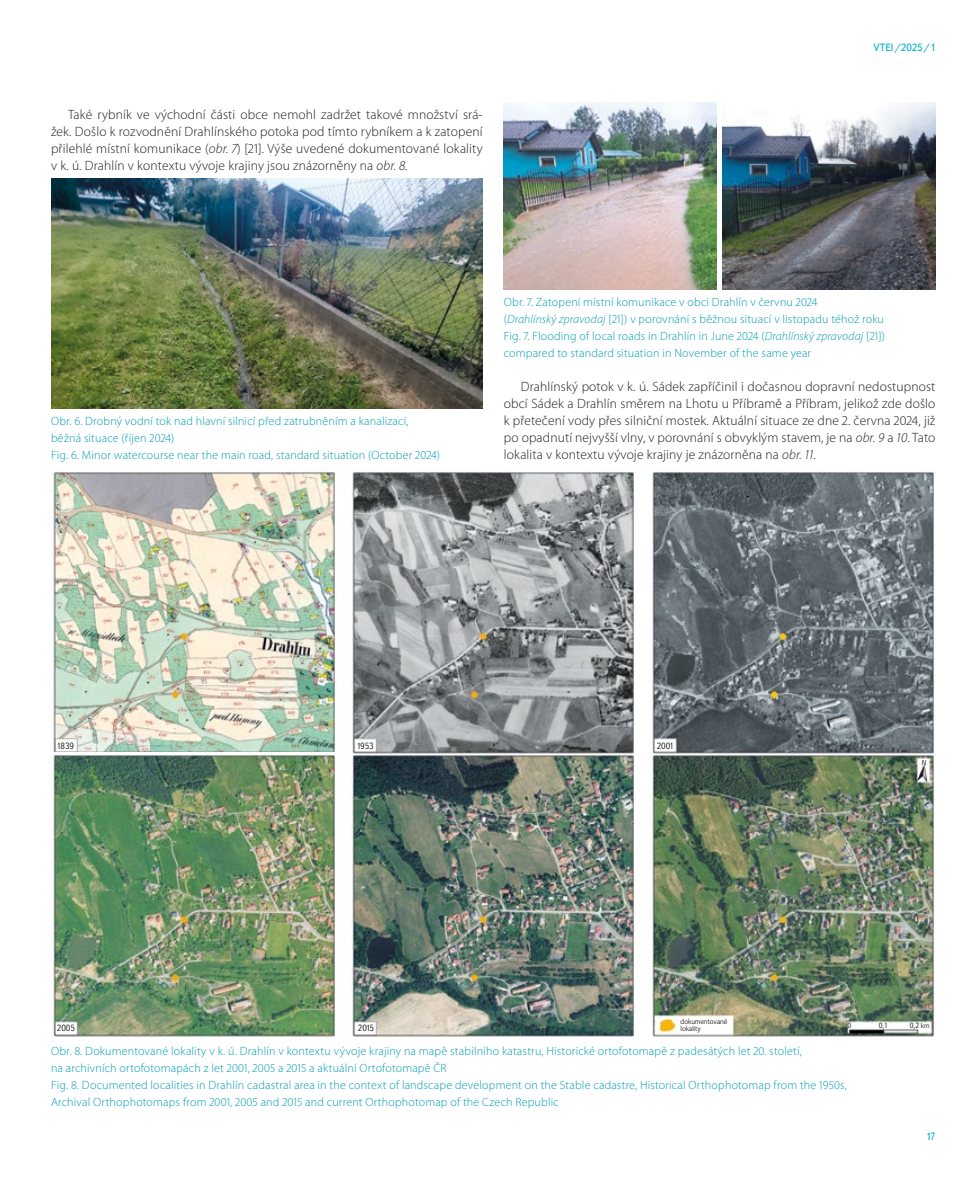
<style>
.page{position:relative;width:978px;height:1191px;background:#fff}
.page>*{position:absolute;margin:0;border:0;box-sizing:border-box;transform-origin:0 0}
.t1{font:300 13.5px/17px "Myriad Pro";letter-spacing:.01em;color:#1d1d1b;text-align:justify}
.t2{font:300 12px/17px "Myriad Pro";letter-spacing:.015em;color:#009cb4}
.t3{font:10.5px "Textbook New";color:#00afcb}
.t4{font:300 9px "Textbook New";letter-spacing:-.01em;color:#1d1d1b}
.t5{font:300 7.5px/7.5px "Textbook New";letter-spacing:-.01em;color:#1d1d1b}
.s1{font-style:italic}
</style>
<div class="page">
<img style="left:51px;top:179px;width:432px;height:229px">
<img style="left:504px;top:102px;width:212px;height:187px">
<img style="left:723px;top:102px;width:212px;height:187px">
<img style="left:51px;top:470px;width:285px;height:282px">
<img style="left:51px;top:752px;width:285px;height:285px">
<img style="left:351px;top:755px;width:285px;height:282px">
<img style="left:650px;top:755px;width:285px;height:282px">
<img style="left:352px;top:472px;width:282px;height:282px">
<img style="left:652px;top:472px;width:282px;height:283px">
<svg style="left:922px;top:759px;width:4px;height:6px"></svg>
<p class="t1" style="left:51px;top:106px;width:433px;text-indent:17px">Také rybník ve východní části obce nemohl zadržet takové množství srá&shy;žek. Došlo k rozvodnění Drahlínského potoka pod tímto rybníkem a k zatopení přilehlé místní komunikace (<span class="s1">obr. 7</span>) [21]. Výše uvedené dokumentované lokality v k. ú. Drahlín v kontextu vývoje krajiny jsou znázorněny na <span class="s1">obr. 8.</span></p>
<p class="t3" style="left:874px;top:41px;width:63px">VTEI/2025/1</p>
<p class="t2" style="left:51px;top:413px;width:390px">Obr. 6. Drobný vodní tok nad hlavní silnicí před zatrubněním a kanalizací, běžná situace (říjen 2024)<br>Fig. 6. Minor watercourse near the main road, standard situation (October 2024)</p>
<p class="t2" style="left:504px;top:294px;width:383px">Obr. 7. Zatopení místní komunikace v obci Drahlín v červnu 2024<br>(<span class="s1">Drahlínský zpravodaj</span> [21]) v porovnání s běžnou situací v listopadu téhož roku Fig. 7. Flooding of local roads in Drahlín in June 2024 (<span class="s1">Drahlínský zpravodaj</span> [21]) compared to standard situation in November of the same year</p>
<p class="t1" style="left:504px;top:378px;width:433px;text-indent:17px">Drahlínský potok v k. ú. Sádek zapříčinil i dočasnou dopravní nedostupnost obcí Sádek a Drahlín směrem na Lhotu u Příbramě a Příbram, jelikož zde došlo k přetečení vody přes silniční mostek. Aktuální situace ze dne 2. června 2024, již po opadnutí nejvyšší vlny, v porovnání s obvyklým stavem, je na <span class="s1">obr. 9</span> a <span class="s1">10</span>. Tato lokalita v kontextu vývoje krajiny je znázorněna na <span class="s1">obr. 11</span>.</p>
<p class="t4" style="left:57px;top:740px;width:19px">1839</p>
<p class="t4" style="left:357px;top:740px;width:19px">1953</p>
<p class="t4" style="left:657px;top:740px;width:19px">2001</p>
<p class="t4" style="left:57px;top:1022px;width:20px">2005</p>
<p class="t4" style="left:358px;top:1022px;width:18px">2015</p>
<p class="t5" style="left:681px;top:1017px;width:48px">dokumentované lokality</p>
<p class="t5" style="left:847px;top:1021px;width:5px">0</p>
<p class="t5" style="left:879px;top:1021px;width:11px">0,1</p>
<p class="t5" style="left:910px;top:1021px;width:21px">0,2 km</p>
<p class="t2" style="left:51px;top:1042px;width:798px">Obr. 8. Dokumentované lokality v k. ú. Drahlín v kontextu vývoje krajiny na mapě stabilního katastru, Historické ortofotomapě z padesátých let 20. století,<br>na archivních ortofotomapách z let 2001, 2005 a 2015 a aktuální Ortofotomapě ČR<br>Fig. 8. Documented localities in Drahlín cadastral area in the context of landscape development on the Stable cadastre, Historical Orthophotomap from the 1950s, Archival Orthophotomaps from 2001, 2005 and 2015 and current Orthophotomap of the Czech Republic</p>
<p class="t3" style="left:926px;top:1130px;width:11px">17</p>
</div>
